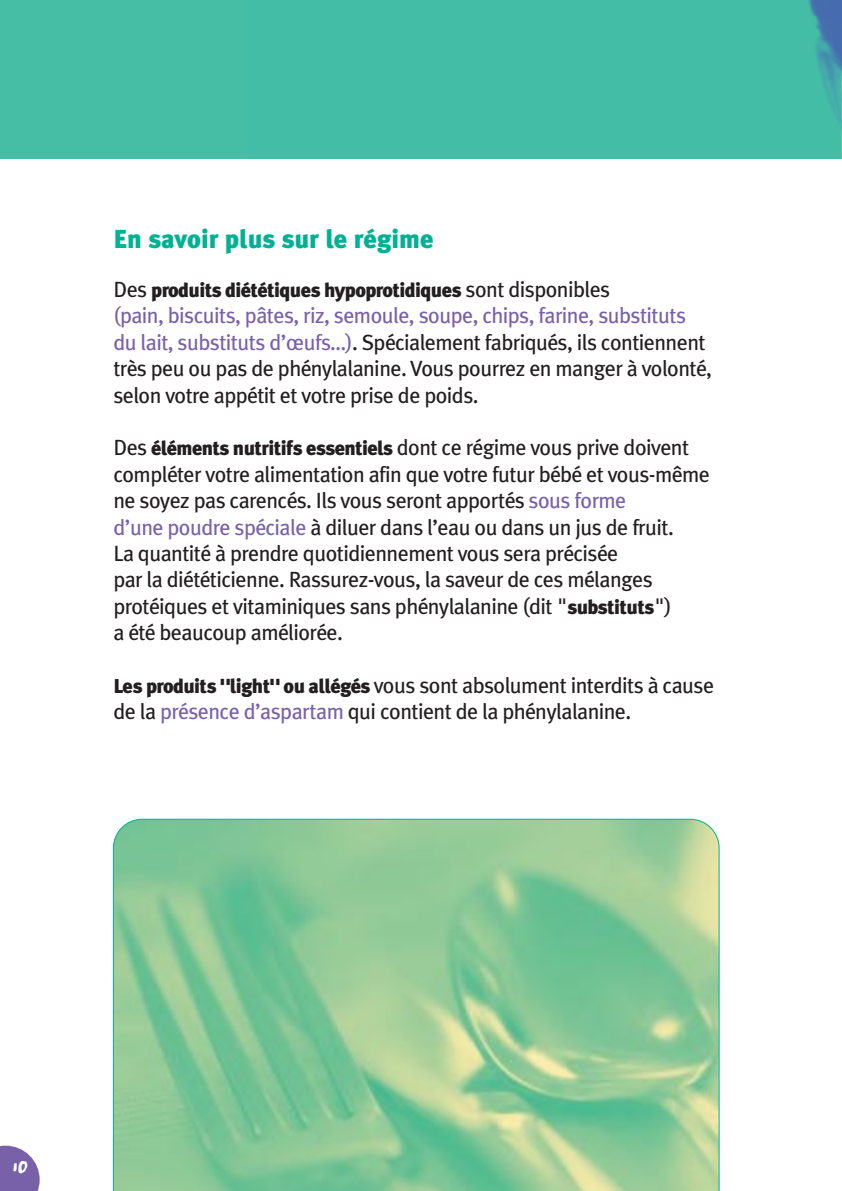
<style>
.page{position:relative;width:842px;height:1191px;background:#fff}
.page>*{position:absolute;margin:0;border:0;box-sizing:border-box;transform-origin:0 0}
.t1{font:900 26px "Meta Plus";color:#00b193}
.t2{font:22px/26.4px "Meta Plus";letter-spacing:-.025em;color:#231f20}
.t3{font:900 20px "Meta Plus";letter-spacing:-.03em;color:#231f20}
.t4{font:16px "Childs Play Age Nine";color:#fff}
.s1{font-weight:400;font-size:22px}
.s2{color:#7961aa}
.s3{font-weight:900;font-size:20px}
</style>
<div class="page">
<svg style="left:0;top:1145px;width:40px;height:46px;background:#8e7ab7"></svg>
<svg style="left:113px;top:818px;width:607px;height:373px;background:#8cc897"></svg>
<div style="left:0;top:0;width:842px;height:159px;background:#45bea5"></div>
<img style="left:808px;top:0;width:33px;height:125px">
<hr style="left:841px;top:0;width:1px;height:159px;background:#64c4af">
<p class="t1" style="left:113px;top:229px;width:321px">En savoir plus sur le régime</p>
<p class="t3" style="left:113px;top:283px;width:498px"><span class="s1">Des</span> produits diététiques hypoprotidiques <span class="s1">sont disponibles</span></p>
<p class="t2" style="left:113px;top:305px;width:600px"><span class="s2">(pain, biscuits, pâtes, riz, semoule, soupe, chips, farine, substituts du lait, substituts d’œufs…)</span>. Spécialement fabriqués, ils contiennent très peu ou pas de phénylalanine. Vous pourrez en manger à volonté, selon votre appétit et votre prise de poids.</p>
<p class="t2" style="left:113px;top:437px;width:598px">Des <span class="s3">éléments nutritifs essentiels</span> dont ce régime vous prive doivent compléter votre alimentation afin que votre futur bébé et vous-même ne soyez pas carencés. Ils vous seront apportés <span class="s2">sous forme<br>d’une poudre spéciale</span> à diluer dans l’eau ou dans un jus de fruit.<br>La quantité à prendre quotidiennement vous sera précisée<br>par la diététicienne. Rassurez-vous, la saveur de ces mélanges protéiques et vitaminiques sans phénylalanine (dit "<span class="s3">substituts</span>")<br>a été beaucoup améliorée.</p>
<p class="t2" style="left:113px;top:674px;width:602px"><span class="s3">Les produits "light" ou allégés</span> vous sont absolument interdits à cause de la <span class="s2">présence d’aspartam</span> qui contient de la phénylalanine.</p>
<p class="t4" style="left:12px;top:1160px;width:18px">10</p>
</div>
